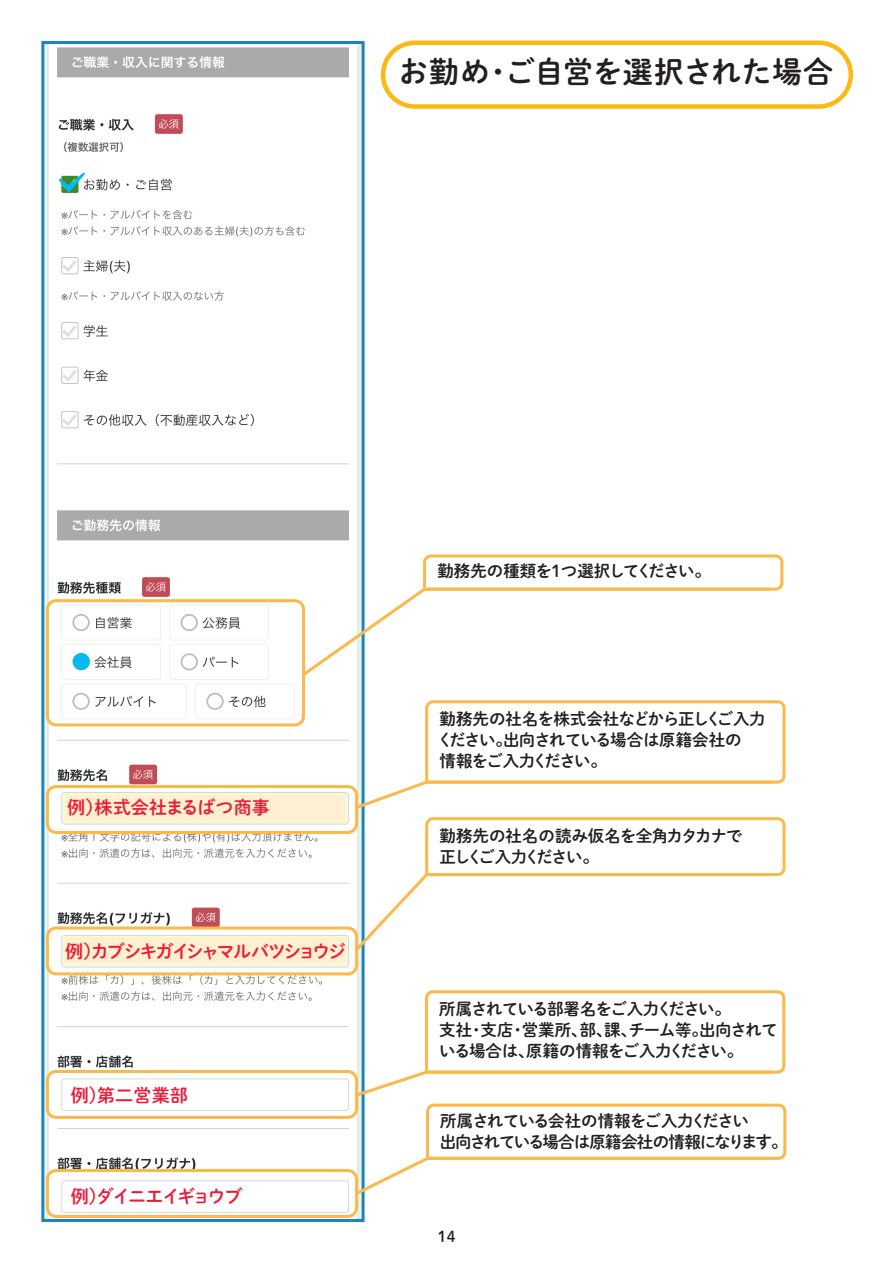
<style>
.page{position:relative;width:893px;height:1263px;background:#fff}
.page>*{position:absolute;margin:0;border:0;box-sizing:border-box;transform-origin:0 0}
.t1{font:30px "DNP Shuei M Go Std B";letter-spacing:.005em;color:#231f20}
.t2{font:18px "DNP Shuei M Go Std B";letter-spacing:-.11em;color:#ed1a3a}
.t3{font:18px "DNP Shuei M Go Std B";letter-spacing:.01em;color:#ed1a3a}
.t4{font:18px "DNP Shuei M Go Std B";letter-spacing:-.115em;color:#ed1a3a}
.t5{font:18px "DNP Shuei M Go Std B";letter-spacing:-.085em;color:#ed1a3a}
.t6{font:16.5px/21.3px "DNP Shuei M Go Std B";letter-spacing:-.04em;color:#231f20}
.t7{font:16.5px/21.3px "DNP Shuei M Go Std B";letter-spacing:-.06em;color:#231f20}
.t8{font:15px "DNP Shuei M Go Std B";color:#231f20}
</style>
<div class="page">
<img style="left:45px;top:45px;width:316px;height:457px">
<img style="left:45px;top:502px;width:316px;height:512px">
<img style="left:45px;top:1014px;width:316px;height:204px">
<div style="left:41px;top:41px;width:324px;height:1181px;border:3px solid #1a84bf"></div>
<div style="left:75px;top:616px;width:12px;height:12px;background:#fff;border-radius:50%"></div>
<div style="left:46px;top:599px;width:259px;height:127px;border:3px solid #fcb94b;border-radius:9px"></div>
<svg style="left:299px;top:553px;width:485px;height:126px"></svg>
<div style="left:73px;top:653px;width:17px;height:17px;background:#00baf1;border-radius:50%"></div>
<svg style="left:59px;top:173px;width:26px;height:20px"></svg>
<div style="left:65px;top:795px;width:280px;height:26px;background:#fef0d0"></div>
<div style="left:65px;top:937px;width:280px;height:25px;background:#fef0d0"></div>
<div style="left:67px;top:1084px;width:101px;height:20px;background:#fff"></div>
<div style="left:67px;top:1186px;width:152px;height:22px;background:#fff"></div>
<div style="left:46px;top:785px;width:312px;height:49px;border:3px solid #fcb94b;border-radius:9px"></div>
<div style="left:46px;top:926px;width:312px;height:49px;border:3px solid #fcb94b;border-radius:9px"></div>
<div style="left:46px;top:1070px;width:312px;height:49px;border:3px solid #fcb94b;border-radius:9px"></div>
<div style="left:46px;top:1169px;width:312px;height:49px;border:3px solid #fcb94b;border-radius:9px"></div>
<svg style="left:352px;top:699px;width:434px;height:255px"></svg>
<div style="left:381px;top:40px;width:472px;height:69px;border:4px solid #fcb814;border-radius:32px"></div>
<svg style="left:353px;top:989px;width:434px;height:208px"></svg>
<h1 class="t1" style="left:399px;top:50px;width:436px">お勤め・ご自営を選択された場合</h1>
<p class="t3" style="left:67px;top:794px;width:204px">例）株式会社まるばつ商事</p>
<p class="t2" style="left:65px;top:937px;width:282px">例)カブシキガイシャマルバツショウジ</p>
<p class="t5" style="left:71px;top:1081px;width:119px">例)第二営業部</p>
<p class="t4" style="left:71px;top:1183px;width:173px">例)ダイニエイギョウブ</p>
<p class="t6" style="left:437px;top:560px;width:275px">勤務先の種類を1つ選択してください。</p>
<p class="t6" style="left:437px;top:707px;width:330px">勤務先の社名を株式会社などから正しくご入力ください。出向されている場合は原籍会社の<br>情報をご入力ください。</p>
<p class="t6" style="left:439px;top:824px;width:305px">勤務先の社名の読み仮名を全角カタカナで正しくご入力ください。</p>
<p class="t6" style="left:439px;top:997px;width:340px">所属されている部署名をご入力ください。<br>支社・支店・営業所、部、課、チーム等。出向されている場合は、原籍の情報をご入力ください。</p>
<p class="t7" style="left:440px;top:1109px;width:350px">所属されている会社の情報をご入力ください<br>出向されている場合は原籍会社の情報になります。</p>
<p class="t8" style="left:438px;top:1225px;width:19px">14</p>
</div>
